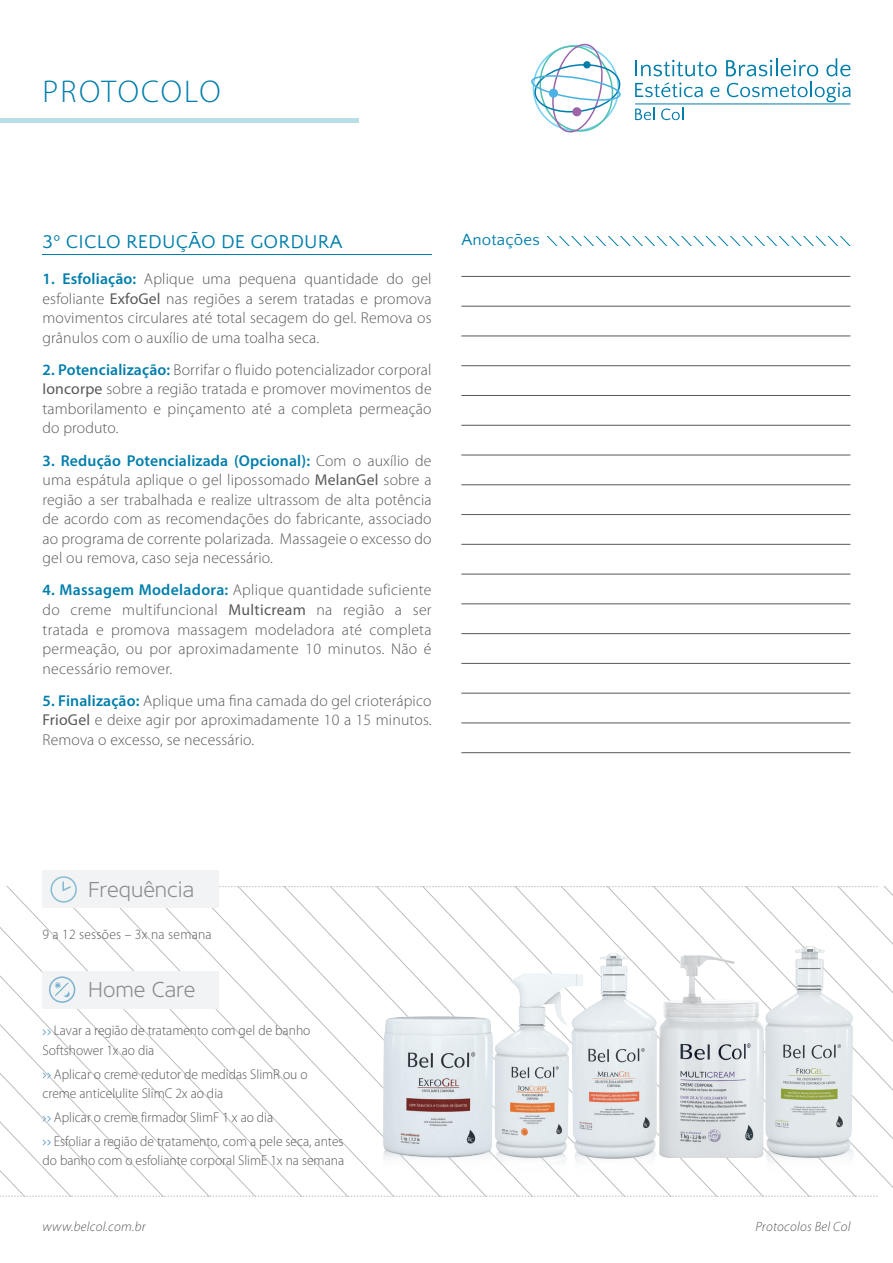
<style>
.page{position:relative;width:893px;height:1263px;background:#fff}
.page>*{position:absolute;margin:0;border:0;box-sizing:border-box;transform-origin:0 0}
.t1{font:300 31.65px "Myriad Pro";letter-spacing:.06em;color:#007eab}
.t2{font:300 21.45px "Core Sans NR35";color:#8a8c8f}
.texto_corrido{font:19.5px "Quattrocento Sans";letter-spacing:.01em;color:#007eab}
.t3{font:16.8px "Quattrocento Sans";letter-spacing:.01em;color:#007eab}
.texto_corrido-2{font:300 15.75px/19.5px "Myriad Pro";letter-spacing:.01em;color:#57585a;text-align:justify}
.perguntas_interacao{font:300 14.1px/19.5px "Myriad Pro";color:#57585a;scale:.95 1}
.perguntas_interacao-2{font:300 14.1px "Myriad Pro";letter-spacing:.02em;color:#57585a;scale:.95 1}
.t4{font:italic 300 13.5px "Myriad Pro";letter-spacing:.02em;color:#57585a}
.s1{font-weight:600;color:#007eab}
.s2{font-weight:400}
</style>
<div class="page">
<svg style="left:531px;top:44px;width:90px;height:89px"></svg>
<div style="left:572px;top:107px;width:9px;height:9px;background:#9c64a9;border-radius:50%"></div>
<div style="left:583px;top:61px;width:8px;height:7px;background:#007eab;border-radius:50%"></div>
<svg style="left:635px;top:60px;width:82px;height:16px"></svg>
<svg style="left:635px;top:82px;width:68px;height:15px"></svg>
<svg style="left:710px;top:87px;width:9px;height:10px"></svg>
<svg style="left:726px;top:58px;width:124px;height:44px"></svg>
<svg style="left:635px;top:107px;width:19px;height:13px"></svg>
<svg style="left:661px;top:107px;width:22px;height:13px"></svg>
<hr style="left:635px;top:104px;width:215px;height:1px;background:#007eab">
<div style="left:0;top:118px;width:359px;height:5px;background:#b8dee8"></div>
<svg style="left:0;top:886px;width:893px;height:310px"></svg>
<svg style="left:219px;top:886px;width:659px;height:1px"></svg>
<svg style="left:0;top:1196px;width:878px;height:1px"></svg>
<hr style="left:43px;top:254px;width:389px;height:1px;background:#007eab">
<hr style="left:461px;top:276px;width:389px;height:1px;background:#57585a">
<hr style="left:461px;top:306px;width:389px;height:1px;background:#57585a">
<hr style="left:461px;top:336px;width:389px;height:1px;background:#57585a">
<hr style="left:461px;top:365px;width:389px;height:1px;background:#57585a">
<hr style="left:461px;top:395px;width:389px;height:1px;background:#57585a">
<hr style="left:461px;top:425px;width:389px;height:1px;background:#57585a">
<hr style="left:461px;top:455px;width:389px;height:1px;background:#57585a">
<hr style="left:461px;top:484px;width:389px;height:1px;background:#57585a">
<hr style="left:461px;top:514px;width:389px;height:1px;background:#57585a">
<hr style="left:461px;top:544px;width:389px;height:1px;background:#57585a">
<hr style="left:461px;top:574px;width:389px;height:1px;background:#57585a">
<hr style="left:461px;top:604px;width:389px;height:1px;background:#57585a">
<hr style="left:461px;top:633px;width:389px;height:1px;background:#57585a">
<hr style="left:461px;top:663px;width:389px;height:1px;background:#57585a">
<hr style="left:461px;top:693px;width:389px;height:1px;background:#57585a">
<hr style="left:461px;top:723px;width:389px;height:1px;background:#57585a">
<hr style="left:461px;top:752px;width:389px;height:1px;background:#57585a">
<svg style="left:546px;top:236px;width:304px;height:9px"></svg>
<img style="left:666px;top:950px;width:91px;height:208px">
<img style="left:757px;top:936px;width:101px;height:240px">
<img style="left:491px;top:953px;width:68px;height:220px">
<img style="left:376px;top:1006px;width:128px;height:163px">
<img style="left:559px;top:943px;width:107px;height:234px">
<div style="left:43px;top:871px;width:176px;height:37px;background:#f2f3f4"></div>
<svg style="left:50px;top:876px;width:27px;height:27px"></svg>
<svg style="left:43px;top:1029px;width:8px;height:6px"></svg>
<svg style="left:43px;top:1072px;width:8px;height:6px"></svg>
<svg style="left:43px;top:1116px;width:8px;height:6px"></svg>
<svg style="left:43px;top:1139px;width:8px;height:6px"></svg>
<div style="left:43px;top:971px;width:176px;height:37px;background:#f2f3f4"></div>
<svg style="left:49px;top:976px;width:26px;height:27px"></svg>
<h1 class="t1" style="left:43px;top:74px;width:180px">PROTOCOLO</h1>
<p class="texto_corrido" style="left:43px;top:231px;width:301px">3º CICLO REDUÇÃO DE GORDURA</p>
<p class="texto_corrido-2" style="left:43px;top:269px;width:391px"><span class="s1">1. Esfoliação:</span> Aplique uma pequena quantidade do gel esfoliante <span class="s2">ExfoGel</span> nas regiões a serem tratadas e promova movimentos circulares até total secagem do gel. Remova os grânulos com o auxílio de uma toalha seca.</p>
<p class="texto_corrido-2" style="left:43px;top:360px;width:391px"><span class="s1">2. Potencialização:</span> Borrifar o fluido potencializador corporal <span class="s2">Ioncorpe</span> sobre a região tratada e promover movimentos de tamborilamento e pinçamento até a completa permeação do produto.</p>
<p class="texto_corrido-2" style="left:43px;top:451px;width:391px"><span class="s1">3. Redução Potencializada (Opcional):</span> Com o auxílio de uma espátula aplique o gel lipossomado <span class="s2">MelanGel</span> sobre a região a ser trabalhada e realize ultrassom de alta potência de acordo com as recomendações do fabricante, associado ao programa de corrente polarizada. Massageie o excesso do gel ou remova, caso seja necessário.</p>
<p class="texto_corrido-2" style="left:43px;top:581px;width:391px"><span class="s1">4. Massagem Modeladora:</span> Aplique quantidade suficiente do creme multifuncional <span class="s2">Multicream</span> na região a ser tratada e promova massagem modeladora até completa permeação, ou por aproximadamente 10 minutos. Não é necessário remover.</p>
<p class="texto_corrido-2" style="left:43px;top:691px;width:391px"><span class="s1">5. Finalização:</span> Aplique uma fina camada do gel crioterápico <span class="s2">FrioGel</span> e deixe agir por aproximadamente 10 a 15 minutos.<br>Remova o excesso, se necessário.</p>
<p class="t3" style="left:461px;top:231px;width:80px">Anotações</p>
<p class="t2" style="left:88px;top:876px;width:107px">Frequência</p>
<p class="perguntas_interacao-2" style="left:43px;top:926px;width:180px">9 a 12 sessões – 3x na semana</p>
<p class="t2" style="left:88px;top:976px;width:109px">Home Care</p>
<p class="perguntas_interacao" style="left:43px;top:1021px;width:283px;text-indent:11px">Lavar a região de tratamento com gel de banho<br>Softshower 1x ao dia</p>
<p class="perguntas_interacao" style="left:43px;top:1064px;width:280px;text-indent:11px">Aplicar o creme redutor de medidas SlimR ou o creme anticelulite SlimC 2x ao dia</p>
<p class="perguntas_interacao" style="left:54px;top:1108px;width:232px">Aplicar o creme firmador SlimF 1 x ao dia</p>
<p class="perguntas_interacao" style="left:43px;top:1131px;width:319px;text-align:right">Esfoliar a região de tratamento, com a pele seca, antes do banho com o esfoliante corporal SlimE 1x na semana</p>
<p class="t4" style="left:43px;top:1219px;width:105px">www.belcol.com.br</p>
<p class="t4" style="left:755px;top:1219px;width:96px">Protocolos Bel Col</p>
</div>
